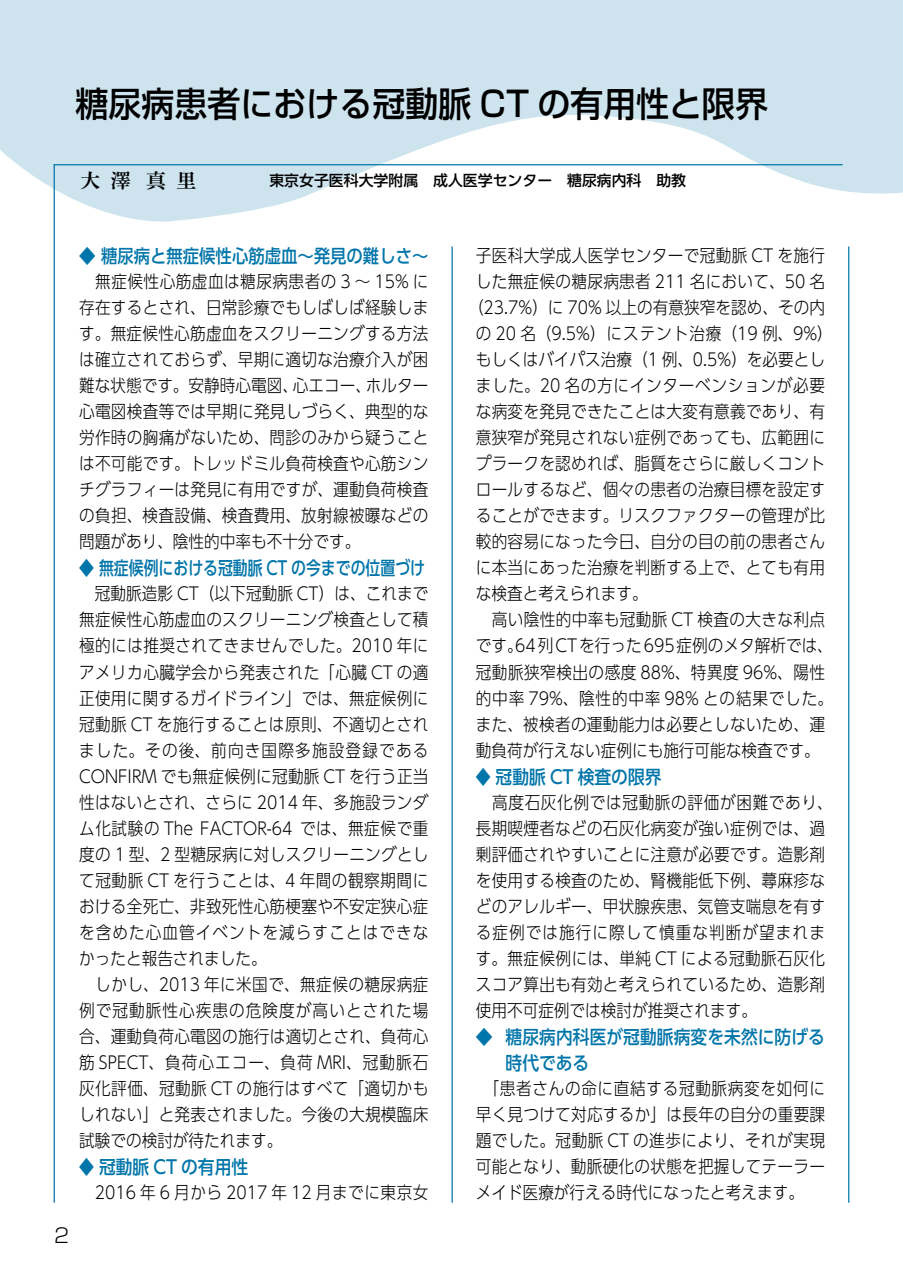
<style>
.page{position:relative;width:903px;height:1275px;background:#fff}
.page>*{position:absolute;margin:0;border:0;box-sizing:border-box;transform-origin:0 0}
.t1{font:500 34.65px "Shin Go Pro";color:#000;scale:.95 1}
.t2{font:19.78px "Shuei Min Pro B";color:#000}
.t3{font:300 19.78px "Shin Go Pro";color:#000}
.t4{font:500 18.55px "UD Shin Go Pro";color:#0075a9;scale:.8 1}
.t5{font:500 18.55px/26.1px "UD Shin Go Pro";color:#0075a9;scale:.9 1}
.t6{font:500 18.55px "UD Shin Go Pro";color:#0075a9;scale:.88 1}
.t7{font:300 17.32px/26.1px "UD Shin Go Pro";letter-spacing:.015em;color:#000;text-align:justify;scale:.9 1}
.t8{font:300 17.32px "UD Shin Go Pro";letter-spacing:.06em;color:#000;scale:.9 1}
.t9{font:300 17.32px "UD Shin Go Pro";letter-spacing:.035em;color:#000;scale:.9 1}
.t10{font:300 17.32px "UD Shin Go Pro";letter-spacing:.05em;color:#000;scale:.9 1}
.t11{font:300 17.32px "UD Shin Go Pro";letter-spacing:.045em;color:#000;scale:.9 1}
.t12{font:500 14.88px "UD Shin Go Pro";color:#000}
</style>
<div class="page">
<svg style="left:0;top:0;width:903px;height:222px;fill:#cde3ee"></svg>
<hr style="left:54px;top:165px;width:1px;height:1038px;background:#0075a9">
<hr style="left:451px;top:246px;width:2px;height:957px;background:#0075a9">
<hr style="left:848px;top:246px;width:1px;height:957px;background:#0075a9">
<hr style="left:54px;top:164px;width:788px;height:1px;background:#0075a9">
<h1 class="t1" style="left:75px;top:76px;width:731px">糖尿病患者における冠動脈 CT の有用性と限界</h1>
<p class="t2" style="left:80px;top:166px;width:117px">大 澤 真 里</p>
<p class="t12" style="left:269px;top:168px;width:418px">東京女子医科大学附属　成人医学センター　糖尿病内科　助教</p>
<p class="t3" style="left:54px;top:1219px;width:17px">2</p>
<p class="t6" style="left:79px;top:241px;width:398px">◆ 糖尿病と無症候性心筋虚血～発見の難しさ～</p>
<p class="t7" style="left:79px;top:268px;width:390px">　無症候性心筋虚血は糖尿病患者の 3 ～ 15% に存在するとされ、日常診療でもしばしば経験します。無症候性心筋虚血をスクリーニングする方法は確立されておらず、早期に適切な治療介入が困難な状態です。安静時心電図、心エコー、ホルター心電図検査等では早期に発見しづらく、典型的な労作時の胸痛がないため、問診のみから疑うことは不可能です。トレッドミル負荷検査や心筋シンチグラフィーは発見に有用ですが、運動負荷検査の負担、検査設備、検査費用、放射線被曝などの問題があり、陰性的中率も不十分です。</p>
<p class="t4" style="left:79px;top:553px;width:434px">◆ 無症候例における冠動脈 CT の今までの位置づけ</p>
<p class="t7" style="left:79px;top:580px;width:390px;text-align:left">　冠動脈造影 CT（以下冠動脈 CT）は、これまで無症候性心筋虚血のスクリーニング検査として積極的には推奨されてきませんでした。2010 年にアメリカ心臓学会から発表された「心臓 CT の適正使用に関するガイドライン」では、無症候例に冠動脈 CT を施行することは原則、不適切とされました。その後、前向き国際多施設登録である<br>CONFIRM でも無症候例に冠動脈 CT を行う正当性はないとされ、さらに 2014 年、多施設ランダム化試験の The FACTOR-64 では、無症候で重度の 1 型、2 型糖尿病に対しスクリーニングとして冠動脈 CT を行うことは、4 年間の観察期間における全死亡、非致死性心筋梗塞や不安定狭心症を含めた心血管イベントを減らすことはできなかったと報告されました。<br>　しかし、2013 年に米国で、無症候の糖尿病症例で冠動脈性心疾患の危険度が高いとされた場合、運動負荷心電図の施行は適切とされ、負荷心筋 SPECT、負荷心エコー、負荷 MRI、冠動脈石灰化評価、冠動脈 CT の施行はすべて「適切かもしれない」と発表されました。今後の大規模臨床試験での検討が待たれます。</p>
<p class="t4" style="left:79px;top:1152px;width:213px">◆ 冠動脈 CT の有用性</p>
<p class="t9" style="left:79px;top:1179px;width:390px">　2016 年 6 月から 2017 年 12 月までに東京女</p>
<p class="t7" style="left:476px;top:242px;width:389px">子医科大学成人医学センターで冠動脈 CT を施行</p>
<p class="t7" style="left:476px;top:268px;width:389px">した無症候の糖尿病患者 211 名において、50 名</p>
<p class="t7" style="left:468px;top:294px;width:398px">（23.7%）に 70% 以上の有意狭窄を認め、その内</p>
<p class="t8" style="left:476px;top:319px;width:398px">の 20 名（9.5%）にステント治療（19 例、9%）</p>
<p class="t7" style="left:476px;top:346px;width:390px">もしくはバイパス治療（1 例、0.5%）を必要とし</p>
<p class="t11" style="left:476px;top:371px;width:389px">ました。20 名の方にインターベンションが必要</p>
<p class="t7" style="left:476px;top:398px;width:389px">な病変を発見できたことは大変有意義であり、有</p>
<p class="t7" style="left:476px;top:424px;width:389px">意狭窄が発見されない症例であっても、広範囲に</p>
<p class="t7" style="left:476px;top:450px;width:389px">プラークを認めれば、脂質をさらに厳しくコント</p>
<p class="t7" style="left:476px;top:476px;width:389px">ロールするなど、個々の患者の治療目標を設定す</p>
<p class="t7" style="left:476px;top:502px;width:389px">ることができます。リスクファクターの管理が比</p>
<p class="t7" style="left:476px;top:528px;width:389px">較的容易になった今日、自分の目の前の患者さん</p>
<p class="t7" style="left:476px;top:554px;width:389px">に本当にあった治療を判断する上で、とても有用</p>
<p class="t7" style="left:476px;top:580px;width:192px">な検査と考えられます。</p>
<p class="t7" style="left:476px;top:606px;width:389px">　高い陰性的中率も冠動脈 CT 検査の大きな利点</p>
<p class="t7" style="left:476px;top:632px;width:398px">です。64列CTを行った695症例のメタ解析では、</p>
<p class="t7" style="left:476px;top:658px;width:390px">冠動脈狭窄検出の感度 88%、特異度 96%、陽性</p>
<p class="t10" style="left:476px;top:684px;width:398px">的中率 79%、陰性的中率 98% との結果でした。</p>
<p class="t7" style="left:476px;top:710px;width:389px">また、被検者の運動能力は必要としないため、運</p>
<p class="t7" style="left:476px;top:736px;width:383px">動負荷が行えない症例にも施行可能な検査です。</p>
<p class="t4" style="left:476px;top:762px;width:234px">◆ 冠動脈 CT 検査の限界</p>
<p class="t7" style="left:476px;top:788px;width:398px;text-align:left">　高度石灰化例では冠動脈の評価が困難であり、長期喫煙者などの石灰化病変が強い症例では、過剰評価されやすいことに注意が必要です。造影剤を使用する検査のため、腎機能低下例、蕁麻疹などのアレルギー、甲状腺疾患、気管支喘息を有する症例では施行に際して慎重な判断が望まれます。無症候例には、単純 CT による冠動脈石灰化スコア算出も有効と考えられているため、造影剤使用不可症例では検討が推奨されます。</p>
<p class="t5" style="left:506px;top:1024px;width:356px;text-indent:-30px">◆ 糖尿病内科医が冠動脈病変を未然に防げる時代である</p>
<p class="t7" style="left:476px;top:1075px;width:390px">　「患者さんの命に直結する冠動脈病変を如何に早く見つけて対応するか」は長年の自分の重要課題でした。冠動脈 CT の進歩により、それが実現可能となり、動脈硬化の状態を把握してテーラーメイド医療が行える時代になったと考えます。</p>
</div>
